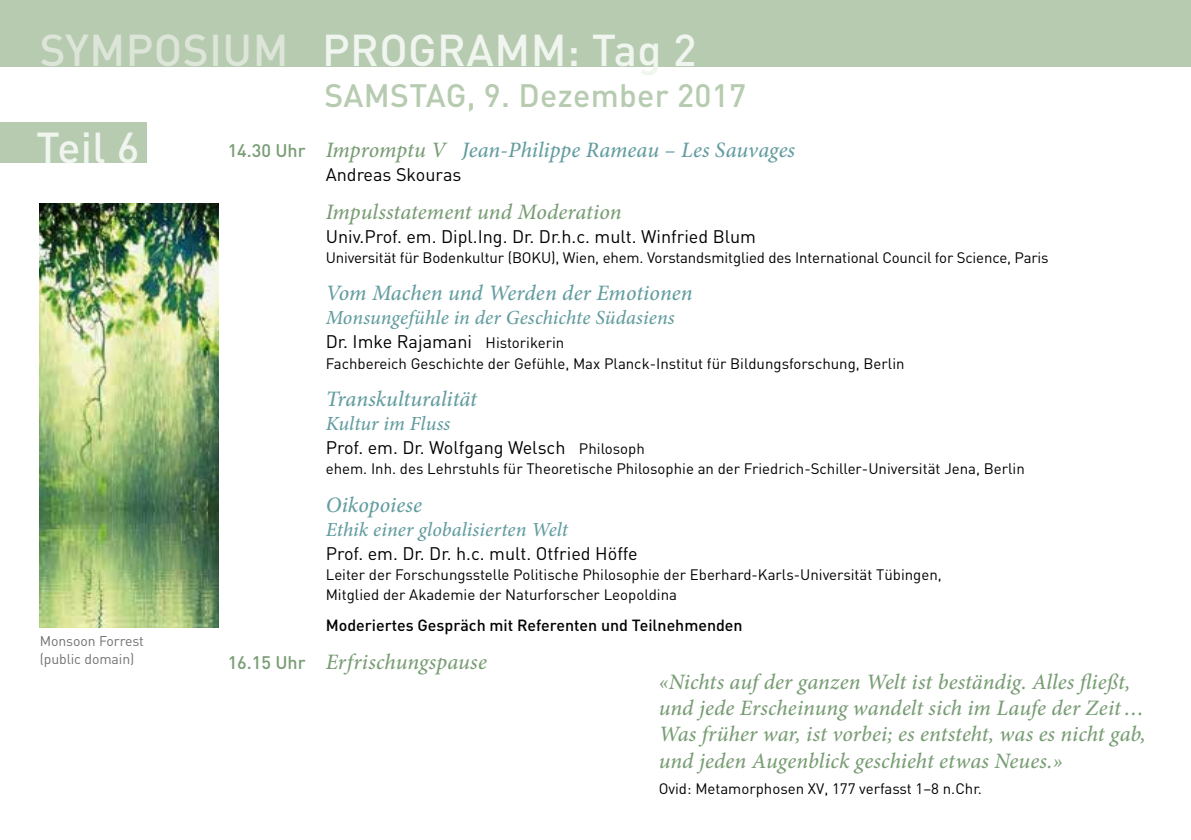
<style>
.page{position:relative;width:1191px;height:840px;background:#fff}
.page>*{position:absolute;margin:0;border:0;box-sizing:border-box;transform-origin:0 0}
.t1{font:500 44px "FFDIN";letter-spacing:.01em;color:#f1f5ef}
.t2{font:500 42.6px "FFDIN";color:#f1f5ef}
.t3{font:500 32px "FFDIN";letter-spacing:.01em;color:#b6cbb0}
.t4{font:italic 500 22px/26.4px "Minion Pro";letter-spacing:.005em;color:#799d75}
.t5{font:italic 500 22px "Minion Pro";color:#649da0}
.t6{font:italic 500 20px "Minion Pro";letter-spacing:.005em;color:#649da0}
.t7{font:18px "FFDIN";color:#000}
.t8{font:500 16px "FFDIN";color:#000}
.t9{font:15px/20px "FFDIN";color:#000}
.t10{font:14px/18px "FFDIN";letter-spacing:-.005em;color:#707172}
.s1{color:#dce5d8}
.s2{font-family:"FFDIN";font-style:normal;font-size:18px;color:#799d75}
.s3{color:#799d75}
.s4{font-size:15px}
.s5{font-family:"FFDIN";font-style:normal;font-size:18px}
</style>
<div class="page">
<div style="left:0;top:122px;width:146px;height:40px;background:#b6cbb0"></div>
<div style="left:0;top:0;width:1191px;height:66px;background:#b6cbb0"></div>
<img style="left:40px;top:203px;width:179px;height:424px">
<h1 class="t1" style="left:40px;top:22px;width:658px"><span class="s1">SYMPOSIUM</span> PROGRAMM: Tag 2</h1>
<h3 class="t3" style="left:324px;top:75px;width:423px">SAMSTAG, 9. Dezember 2017</h3>
<h3 class="t5" style="left:228px;top:134px;width:569px"><span class="s2">14.30 Uhr</span> <span class="s3">Impromptu V</span> Jean-Philippe Rameau – Les Sauvages</h3>
<p class="t7" style="left:326px;top:163px;width:137px">Andreas Skouras</p>
<h3 class="t4" style="left:326px;top:198px;width:297px">Impulsstatement und Moderation</h3>
<p class="t7" style="left:326px;top:225px;width:432px">Univ.Prof. em. Dipl.Ing. Dr. Dr.h.c. mult. Winfried Blum</p>
<p class="t9" style="left:326px;top:247px;width:724px">Universität für Bodenkultur (BOKU), Wien, ehem. Vorstandsmitglied des International Council for Science, Paris</p>
<h3 class="t5" style="left:326px;top:278px;width:368px">Vom Machen und Werden der Emotionen</h3>
<h3 class="t6" style="left:326px;top:304px;width:350px">Monsungefühle in der Geschichte Südasiens</h3>
<p class="t7" style="left:326px;top:330px;width:240px">Dr. Imke Rajamani <span class="s4">Historikerin</span></p>
<p class="t9" style="left:326px;top:353px;width:580px">Fachbereich Geschichte der Gefühle, Max Planck-Institut für Bildungsforschung, Berlin</p>
<h3 class="t5" style="left:326px;top:384px;width:153px">Transkulturalität</h3>
<h3 class="t6" style="left:326px;top:410px;width:126px">Kultur im Fluss</h3>
<p class="t7" style="left:326px;top:436px;width:320px">Prof. em. Dr. Wolfgang Welsch <span class="s4">Philosoph</span></p>
<p class="t9" style="left:326px;top:458px;width:700px">ehem. Inh. des Lehrstuhls für Theoretische Philosophie an der Friedrich-Schiller-Universität Jena, Berlin</p>
<h3 class="t5" style="left:326px;top:489px;width:98px">Oikopoiese</h3>
<h3 class="t6" style="left:326px;top:515px;width:244px">Ethik einer globalisierten Welt</h3>
<p class="t7" style="left:326px;top:542px;width:313px">Prof. em. Dr. Dr. h.c. mult. Otfried Höffe</p>
<p class="t9" style="left:326px;top:564px;width:617px">Leiter der Forschungsstelle Politische Philosophie der Eberhard-Karls-Universität Tübingen,<br>Mitglied der Akademie der Naturforscher Leopoldina</p>
<p class="t8" style="left:326px;top:614px;width:418px">Moderiertes Gespräch mit Referenten und Teilnehmenden</p>
<h3 class="t4" style="left:228px;top:648px;width:261px"><span class="s5">16.15 Uhr</span> Erfrischungspause</h3>
<h3 class="t4" style="left:658px;top:667px;width:489px">«Nichts auf der ganzen Welt ist beständig. Alles fließt, und jede Erscheinung wandelt sich im Laufe der Zeit… Was früher war, ist vorbei; es entsteht, was es nicht gab, und jeden Augenblick geschieht etwas Neues.»</h3>
<p class="t9" style="left:658px;top:777px;width:325px">Ovid: Metamorphosen XV, 177 verfasst 1–8 n.Chr.</p>
<h2 class="t2" style="left:36px;top:120px;width:105px">Teil 6</h2>
<p class="t10" style="left:40px;top:631px;width:106px">Monsoon Forrest (public domain)</p>
</div>
